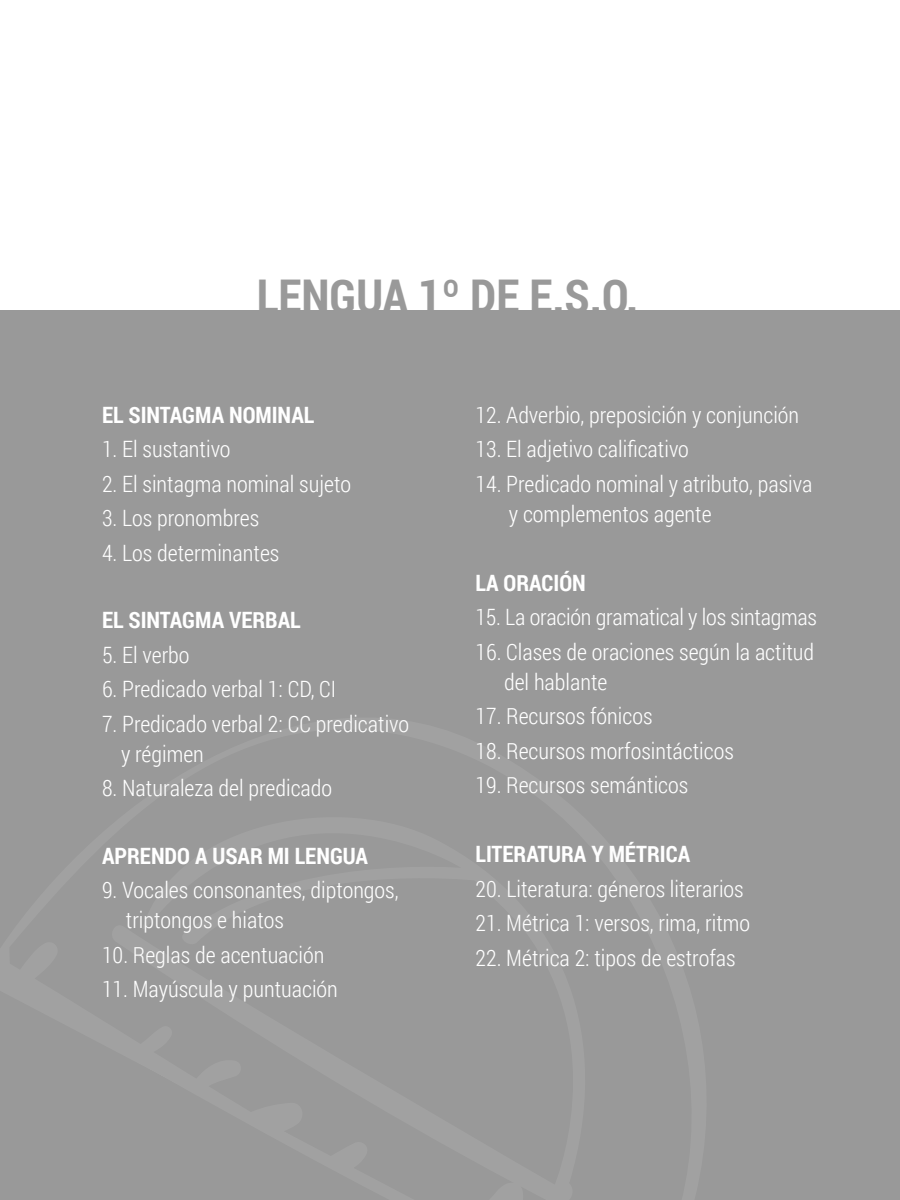
<style>
.page{position:relative;width:900px;height:1200px;background:#fff}
.page>*{position:absolute;margin:0;border:0;box-sizing:border-box;transform-origin:0 0}
.t1{font:700 46.5px "Roboto Condensed";color:#999}
.t2{font:300 22.5px/30px "Roboto Condensed";color:#fff}
.t3{font:700 22.5px "Roboto Condensed";color:#fff}
</style>
<div class="page">
<div style="left:0;top:310px;width:900px;height:890px;background:#999"></div>
<h1 class="t1" style="left:257px;top:264px;width:383px">LENGUA 1º DE E.S.O.</h1>
<p class="t3" style="left:102px;top:399px;width:214px">EL SINTAGMA NOMINAL</p>
<p class="t2" style="left:102px;top:434px;width:130px">1. El sustantivo</p>
<p class="t2" style="left:102px;top:468px;width:250px">2. El sintagma nominal sujeto</p>
<p class="t2" style="left:102px;top:503px;width:159px">3. Los pronombres</p>
<p class="t2" style="left:102px;top:537px;width:179px">4. Los determinantes</p>
<p class="t3" style="left:102px;top:605px;width:200px">EL SINTAGMA VERBAL</p>
<p class="t2" style="left:102px;top:639px;width:89px">5. El verbo</p>
<p class="t2" style="left:102px;top:674px;width:236px">6. Predicado verbal 1: CD, CI</p>
<p class="t2" style="left:121px;top:708px;width:290px;text-indent:-19px">7. Predicado verbal 2: CC predicativo y régimen</p>
<p class="t2" style="left:102px;top:773px;width:232px">8. Naturaleza del predicado</p>
<p class="t3" style="left:102px;top:840px;width:268px">APRENDO A USAR MI LENGUA</p>
<p class="t2" style="left:126px;top:875px;width:274px;text-indent:-24px">9. Vocales consonantes, diptongos, triptongos e hiatos</p>
<p class="t2" style="left:102px;top:939px;width:224px">10. Reglas de acentuación</p>
<p class="t2" style="left:102px;top:974px;width:237px">11. Mayúscula y puntuación</p>
<p class="t2" style="left:476px;top:399px;width:325px">12. Adverbio, preposición y conjunción</p>
<p class="t2" style="left:476px;top:434px;width:215px">13. El adjetivo calificativo</p>
<p class="t2" style="left:509px;top:468px;width:305px;text-indent:-33px">14. Predicado nominal y atributo, pasiva y complementos agente</p>
<p class="t3" style="left:476px;top:567px;width:112px">LA ORACIÓN</p>
<p class="t2" style="left:476px;top:602px;width:343px">15. La oración gramatical y los sintagmas</p>
<p class="t2" style="left:504px;top:636px;width:312px;text-indent:-29px">16. Clases de oraciones según la actitud del hablante</p>
<p class="t2" style="left:476px;top:701px;width:179px">17. Recursos fónicos</p>
<p class="t2" style="left:476px;top:735px;width:260px">18. Recursos morfosintácticos</p>
<p class="t2" style="left:476px;top:770px;width:214px">19. Recursos semánticos</p>
<p class="t3" style="left:476px;top:838px;width:216px">LITERATURA Y MÉTRICA</p>
<p class="t2" style="left:476px;top:873px;width:270px">20. Literatura: géneros literarios</p>
<p class="t2" style="left:476px;top:907px;width:276px">21. Métrica 1: versos, rima, ritmo</p>
<p class="t2" style="left:476px;top:942px;width:262px">22. Métrica 2: tipos de estrofas</p>
</div>
